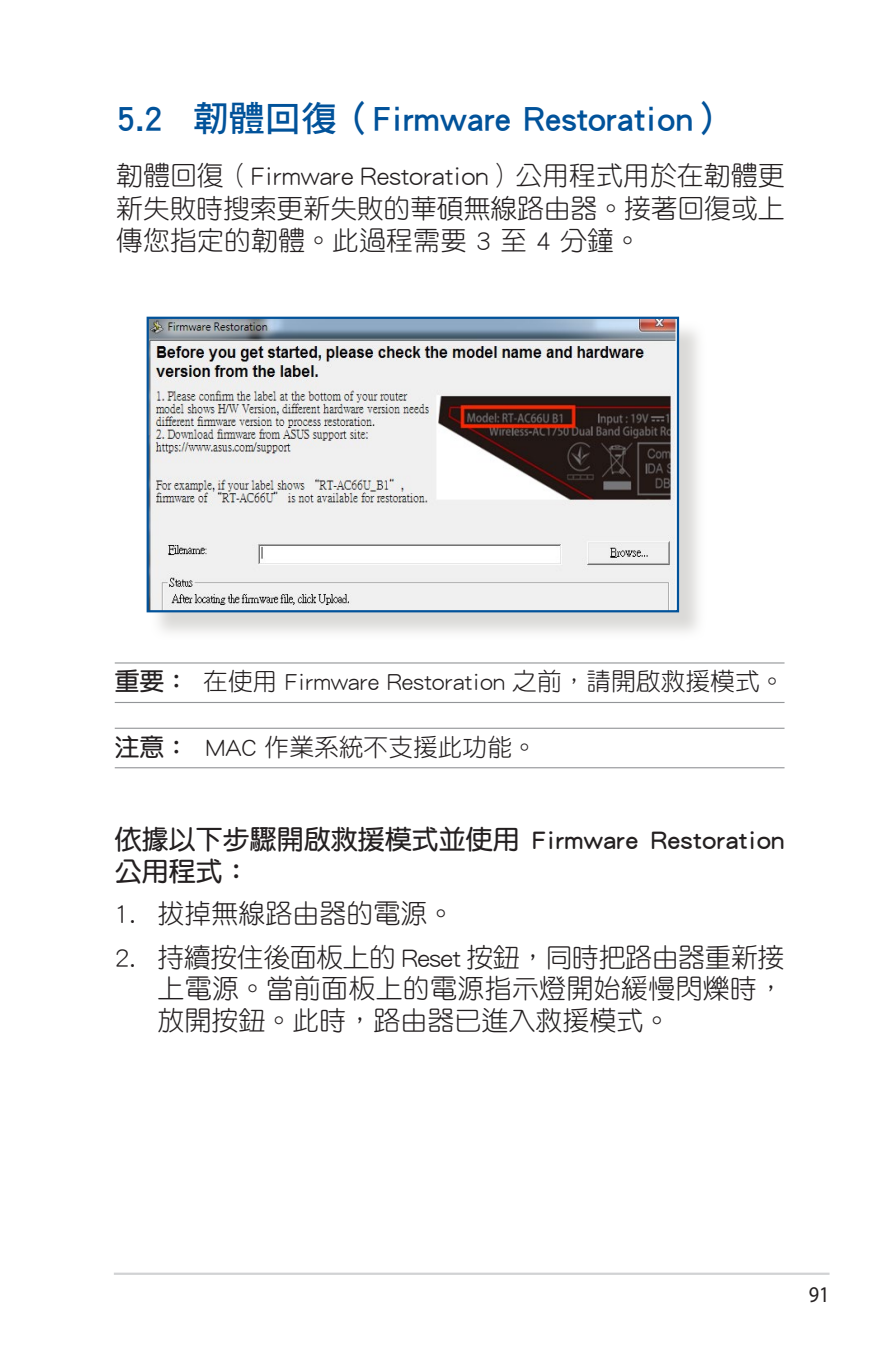
<style>
.page{position:relative;width:893px;height:1346px;background:#fff}
.page>*{position:absolute;margin:0;border:0;box-sizing:border-box;transform-origin:0 0}
.t1{font:36px "DF Hei Std W7";color:#01529a}
.t2{font:27px/32.4px "DF Yuan Std W3";color:#231f20;text-align:justify}
.t3{font:27px/32.4px "DF Yuan Std W7";color:#231f20}
.t4{font:24.75px "DF Yuan Std W3";color:#231f20}
.t5{font:22.5px "Myriad";color:#231f20;scale:.9 1}
.s1{font-family:"DF Yuan Std W7"}
</style>
<div class="page">
<hr style="left:114px;top:1272px;width:715px;height:3px;background:#d1d2d4">
<hr style="left:115px;top:662px;width:669px;height:1px;background:#939598">
<hr style="left:115px;top:702px;width:669px;height:1px;background:#939598">
<hr style="left:115px;top:728px;width:669px;height:1px;background:#939598">
<hr style="left:115px;top:767px;width:669px;height:1px;background:#939598">
<div style="left:150px;top:320px;width:557px;height:320px;background:#cfcecb;opacity:.75"></div>
<img style="left:150px;top:320px;width:526px;height:289px">
<div style="left:147px;top:317px;width:532px;height:295px;border:2px solid #01529a"></div>
<h1 class="t1" style="left:116px;top:98px;width:614px">5.2 韌體回復（Firmware Restoration）</h1>
<p class="t2" style="left:116px;top:159px;width:670px">韌體回復（Firmware Restoration）公用程式用於在韌體更新失敗時搜索更新失敗的華碩無線路由器。接著回復或上傳您指定的韌體。此過程需要 3 至 4 分鐘。</p>
<p class="t4" style="left:115px;top:668px;width:671px"><span class="s1">重要：</span> 在使用 Firmware Restoration 之前，請開啟救援模式。</p>
<p class="t4" style="left:115px;top:733px;width:424px"><span class="s1">注意：</span> MAC 作業系統不支援此功能。</p>
<p class="t3" style="left:115px;top:823px;width:671px">依據以下步驟開啟救援模式並使用 Firmware Restoration公用程式：</p>
<p class="t2" style="left:115px;top:896px;width:341px">1. 拔掉無線路由器的電源。</p>
<p class="t2" style="left:157px;top:941px;width:629px;line-height:31.5px;text-indent:-43px">2. 持續按住後面板上的 Reset 按鈕，同時把路由器重新接上電源。當前面板上的電源指示燈開始緩慢閃爍時，放開按鈕。此時，路由器已進入救援模式。</p>
<p class="t5" style="left:809px;top:1283px;width:25px">91</p>
</div>
